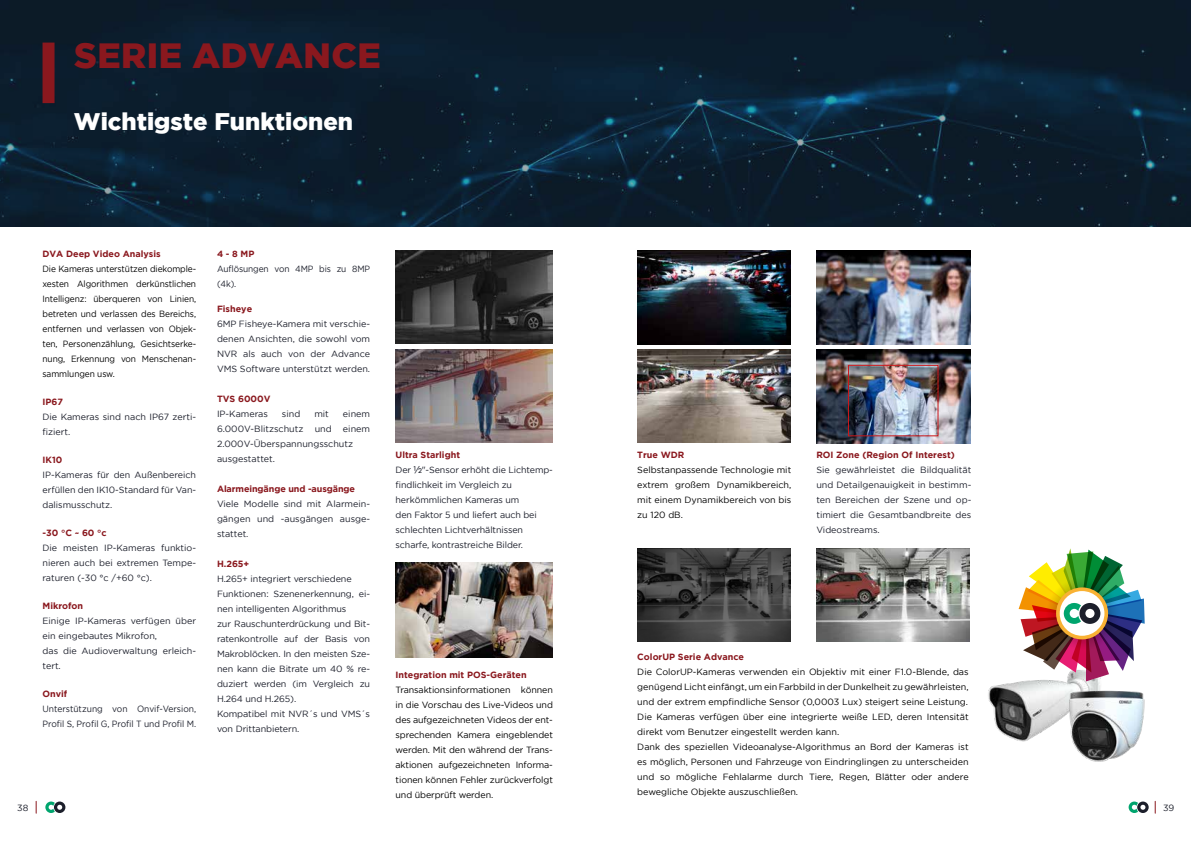
<style>
.page{position:relative;width:1191px;height:842px;background:#fff}
.page>*{position:absolute;margin:0;border:0;box-sizing:border-box;transform-origin:0 0}
.t1{font:900 35px "Gotham";letter-spacing:.015em;color:#8a181e}
.t2{font:900 24px "Gotham";color:#fff}
.t3{font:9px/15px "Gotham";letter-spacing:-.01em;color:#1c1f2b}
.t4{font:9px/15px "Gotham";color:#000;text-align:justify}
.t5{font:9px/15px "Gotham";color:#000;text-align:justify;scale:.93 1}
.t6{font:700 9px "Gotham";color:#8a181e}
.t7{font:9px/15px "Gotham";letter-spacing:-.01em;color:#1c1f2b;scale:.94 1}
.t8{font:9px/15px "Gotham";letter-spacing:-.01em;color:#1c1f2b;scale:.93 1}
.s1{font-weight:700;color:#8a181e}
.s2{font-family:"Tofino Personal"}
</style>
<div class="page">
<img style="left:395px;top:563px;width:158px;height:95px">
<svg style="left:0;top:0;width:1191px;height:227px;fill:#0b1d2c"></svg>
<div style="left:43px;top:43px;width:12px;height:60px;background:#8a181e"></div>
<img style="left:396px;top:250px;width:157px;height:94px">
<img style="left:396px;top:349px;width:157px;height:94px">
<img style="left:637px;top:548px;width:153px;height:94px">
<img style="left:816px;top:548px;width:153px;height:94px">
<img style="left:988px;top:681px;width:113px;height:61px">
<img style="left:1060px;top:687px;width:85px;height:75px">
<img style="left:1018px;top:548px;width:126px;height:133px">
<img style="left:637px;top:250px;width:153px;height:95px">
<img style="left:637px;top:349px;width:153px;height:94px">
<img style="left:816px;top:349px;width:154px;height:95px">
<img style="left:850px;top:367px;width:86px;height:67px">
<div style="left:848px;top:365px;width:90px;height:71px;border:1px solid #cd1719"></div>
<img style="left:816px;top:250px;width:154px;height:94px">
<svg style="left:36px;top:801px;width:1px;height:12px"></svg>
<svg style="left:45px;top:801px;width:20px;height:12px"></svg>
<svg style="left:1128px;top:801px;width:20px;height:12px"></svg>
<svg style="left:1154px;top:801px;width:1px;height:12px"></svg>
<h1 class="t1" style="left:74px;top:35px;width:308px">SERIE ADVANCE</h1>
<h2 class="t2" style="left:74px;top:108px;width:281px">Wichtigste Funktionen</h2>
<p class="t6" style="left:43px;top:249px;width:120px">DVA Deep Video Analysis</p>
<p class="t5" style="left:43px;top:261px;width:167px">Die Kameras unterstützen diekomple&shy;xesten Algorithmen derkünstlichen Intelligenz: überqueren von Linien, betreten und verlassen des Bereichs, entfernen und verlassen von Objek&shy;ten, Personenzählung, Gesichtserke&shy;nung, Erkennung von Menschenan&shy;sammlungen usw.</p>
<p class="t6" style="left:43px;top:397px;width:22px">IP67</p>
<p class="t3" style="left:43px;top:409px;width:155px">Die Kameras sind nach IP67 zerti&shy;fiziert.</p>
<p class="t6" style="left:43px;top:455px;width:21px">IK10</p>
<p class="t3" style="left:43px;top:467px;width:155px;text-align:justify">IP-Kameras für den Außenbereich erfüllen den IK10-Standard für Van&shy;dalismusschutz.</p>
<p class="t6" style="left:43px;top:528px;width:66px">-30 °C ~ 60 °c</p>
<p class="t3" style="left:43px;top:540px;width:155px;text-align:justify">Die meisten IP-Kameras funktio&shy;nieren auch bei extremen Tempe&shy;raturen (-30 °c /+60 °c).</p>
<p class="t6" style="left:43px;top:601px;width:42px">Mikrofon</p>
<p class="t3" style="left:43px;top:613px;width:155px">Einige IP-Kameras verfügen über ein eingebautes Mikrofon,<br>das die Audioverwaltung erleich&shy;tert.</p>
<p class="t6" style="left:43px;top:689px;width:26px">Onvif</p>
<p class="t7" style="left:43px;top:701px;width:165px">Unterstützung von Onvif-Version,<br>Profil S, Profil G, Profil T und Profil M.</p>
<p class="t6" style="left:217px;top:249px;width:39px">4 - 8 MP</p>
<p class="t8" style="left:217px;top:261px;width:166px">Auflösungen von 4MP bis zu 8MP (4k).</p>
<p class="t6" style="left:217px;top:303px;width:37px">Fisheye</p>
<p class="t3" style="left:217px;top:316px;width:155px;text-align:justify">6MP Fisheye-Kamera mit verschie&shy;denen Ansichten, die sowohl vom NVR als auch von der Advance VMS Software unterstützt werden.</p>
<p class="t6" style="left:217px;top:393px;width:55px">TVS 6000V</p>
<p class="t3" style="left:217px;top:406px;width:52px">IP-Kameras</p>
<p class="t3" style="left:282px;top:406px;width:20px">sind</p>
<p class="t3" style="left:314px;top:406px;width:16px">mit</p>
<p class="t3" style="left:217px;top:406px;width:155px;text-indent:126px">einem<br>6.000V-Blitzschutz und einem<br>2.000V-Überspannungsschutz ausgestattet.</p>
<p class="t6" style="left:217px;top:483px;width:139px">Alarmeingänge und -ausgänge</p>
<p class="t3" style="left:217px;top:496px;width:155px;text-align:justify">Viele Modelle sind mit Alarmein&shy;gängen und -ausgängen ausge&shy;stattet.</p>
<p class="t6" style="left:217px;top:558px;width:34px">H.265+</p>
<p class="t3" style="left:217px;top:571px;width:155px">H.265+ integriert verschiedene<br>Funktionen: Szenenerkennung, ei&shy;nen intelligenten Algorithmus<br>zur Rauschunterdrückung und Bit&shy;ratenkontrolle auf der Basis von<br>Makroblöcken. In den meisten Sze&shy;nen kann die Bitrate um 40 % re&shy;duziert werden (im Vergleich zu<br>H.264 und H.265).<br>Kompatibel mit NVR´s und VMS´s von Drittanbietern.</p>
<p class="t3" style="left:395px;top:447px;width:159px"><span class="s1">Ultra Starlight<br></span>Der <span class="s2">½</span>"-Sensor erhöht die Lichtemp&shy;findlichkeit im Vergleich zu herkömmlichen Kameras um<br>den Faktor 5 und liefert auch bei schlechten Lichtverhältnissen scharfe, kontrastreiche Bilder.</p>
<p class="t6" style="left:395px;top:670px;width:133px">Integration mit POS-Geräten</p>
<p class="t4" style="left:395px;top:682px;width:159px">Transaktionsinformationen können in die Vorschau des Live-Videos und des aufgezeichneten Videos der ent&shy;sprechenden Kamera eingeblendet werden. Mit den während der Trans&shy;aktionen aufgezeichneten Informa&shy;tionen können Fehler zurückverfolgt und überprüft werden.</p>
<p class="t6" style="left:637px;top:450px;width:49px">True WDR</p>
<p class="t4" style="left:637px;top:462px;width:155px">Selbstanpassende Technologie mit extrem großem Dynamikbereich, mit einem Dynamikbereich von bis zu 120 dB.</p>
<p class="t6" style="left:816px;top:449px;width:140px">ROI Zone (Region Of Interest)</p>
<p class="t3" style="left:816px;top:462px;width:156px;text-align:justify">Sie gewährleistet die Bildqualität und Detailgenauigkeit in bestimm&shy;ten Bereichen der Szene und op&shy;timiert die Gesamtbandbreite des Videostreams.</p>
<p class="t6" style="left:637px;top:652px;width:108px">ColorUP Serie Advance</p>
<p class="t4" style="left:637px;top:665px;width:333px;text-align:left">Die ColorUP-Kameras verwenden ein Objektiv mit einer F1.0-Blende, das genügend Licht einfängt, um ein Farbbild in der Dunkelheit zu gewährleisten, und der extrem empfindliche Sensor (0,0003 Lux) steigert seine Leistung.<br>Die Kameras verfügen über eine integrierte weiße LED, deren Intensität direkt vom Benutzer eingestellt werden kann.<br>Dank des speziellen Videoanalyse-Algorithmus an Bord der Kameras ist es möglich, Personen und Fahrzeuge von Eindringlingen zu unterscheiden und so mögliche Fehlalarme durch Tiere, Regen, Blätter oder andere bewegliche Objekte auszuschließen.</p>
<p class="t3" style="left:17px;top:800px;width:13px">38</p>
<p class="t3" style="left:1163px;top:800px;width:13px">39</p>
</div>
